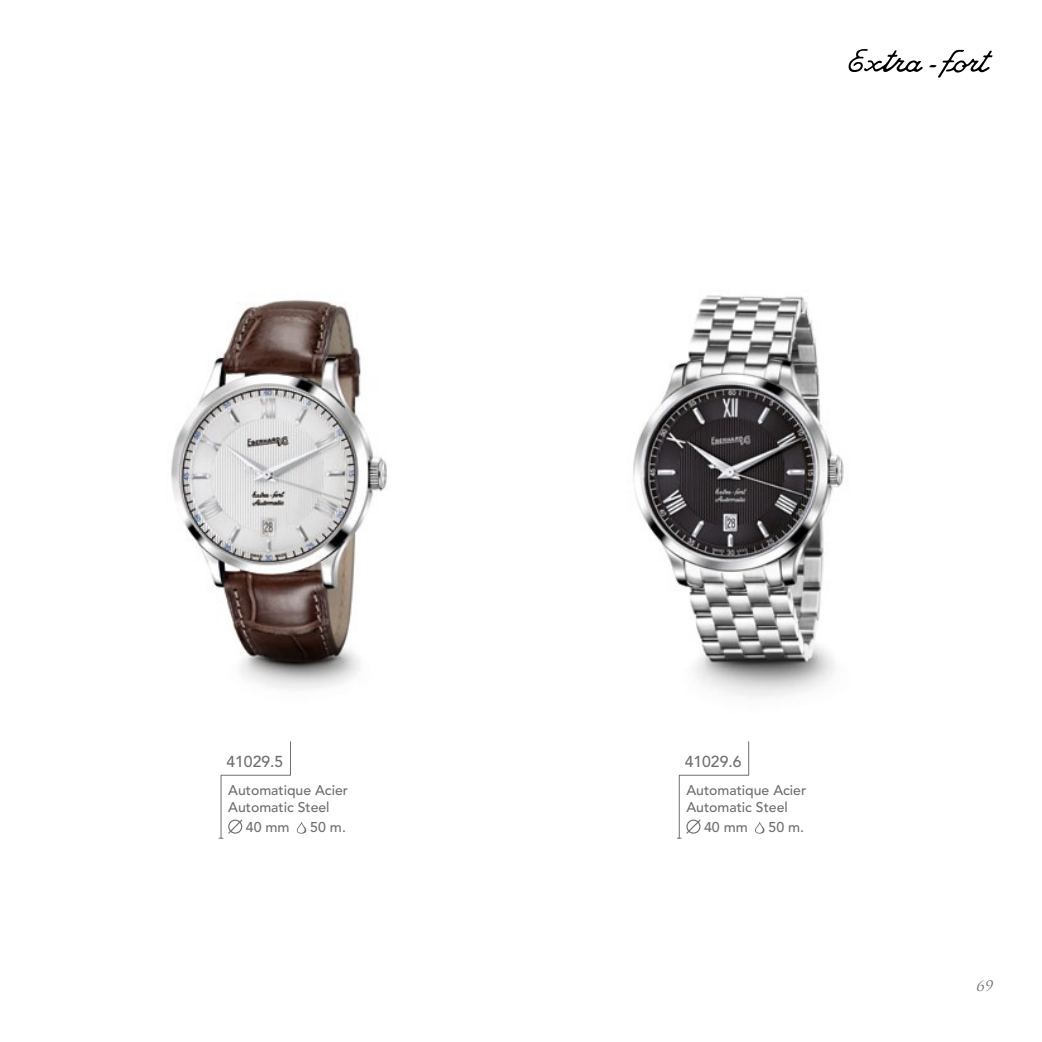
<style>
.page{position:relative;width:1042px;height:1042px;background:#fff}
.page>*{position:absolute;margin:0;border:0;box-sizing:border-box;transform-origin:0 0}
.t1{font:500 15.75px "Avenir LT Std";color:#706f6f}
.t2{font:500 14.17px "Avenir LT Std";color:#706f6f}
.t3{font:italic 14.17px "Trajan Pro";color:#706f6f}
.t4{font:500 14px/16.8px "Avenir LT Std";color:#706f6f}
</style>
<div class="page">
<svg style="left:219px;top:741px;width:88px;height:98px"></svg>
<img style="left:633px;top:295px;width:211px;height:402px">
<img style="left:171px;top:299px;width:216px;height:390px">
<svg style="left:677px;top:741px;width:88px;height:98px"></svg>
<svg style="left:848px;top:49px;width:75px;height:23px"></svg>
<svg style="left:929px;top:50px;width:64px;height:28px"></svg>
<p class="t1" style="left:226px;top:752px;width:58px">41029.5</p>
<p class="t1" style="left:685px;top:752px;width:58px">41029.6</p>
<p class="t4" style="left:228px;top:782px;width:121px">Automatique Acier<br>Automatic Steel</p>
<p class="t4" style="left:686px;top:782px;width:121px">Automatique Acier<br>Automatic Steel</p>
<p class="t2" style="left:246px;top:819px;width:45px">40 mm</p>
<p class="t2" style="left:310px;top:819px;width:37px">50 m.</p>
<p class="t2" style="left:704px;top:819px;width:45px">40 mm</p>
<p class="t2" style="left:768px;top:819px;width:37px">50 m.</p>
<p class="t3" style="left:976px;top:977px;width:22px">69</p>
</div>
